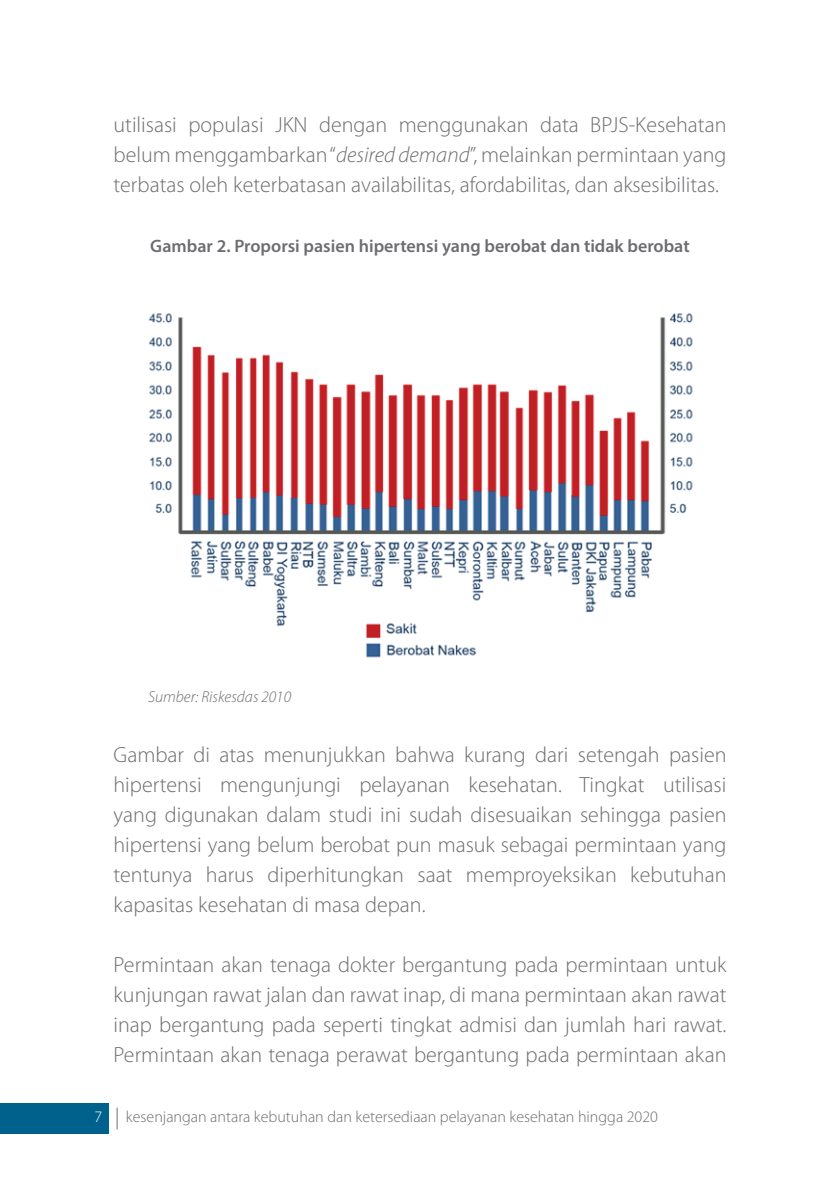
<style>
.page{position:relative;width:840px;height:1191px;background:#fff}
.page>*{position:absolute;margin:0;border:0;box-sizing:border-box;transform-origin:0 0}
.t1{font:300 22px/30px "Myriad Pro";color:#6c6d70;text-align:justify}
.t2{font:600 18px "Myriad Pro";color:#6c6d70}
.t3{font:300 16px "Myriad Pro";color:#6c6d70}
.t4{font:italic 300 16px "Myriad Pro";color:#6c6d70}
.t5{font:300 16px "Myriad Pro";color:#fff}
.s1{font-style:italic}
</style>
<div class="page">
<div style="left:0;top:1103px;width:108px;height:30px;background:#00628c"></div>
<svg style="left:116px;top:1107px;width:1px;height:22px"></svg>
<img style="left:148px;top:313px;width:545px;height:345px">
<p class="t1" style="left:113px;top:110px;width:614px">utilisasi populasi JKN dengan menggunakan data BPJS-Kesehatan belum menggambarkan “<span class="s1">desired demand</span>”, melainkan permintaan yang terbatas oleh keterbatasan availabilitas, afordabilitas, dan aksesibilitas.</p>
<p class="t2" style="left:150px;top:235px;width:540px">Gambar 2. Proporsi pasien hipertensi yang berobat dan tidak berobat</p>
<p class="t4" style="left:148px;top:687px;width:144px">Sumber: Riskesdas 2010</p>
<p class="t1" style="left:113px;top:740px;width:614px">Gambar di atas menunjukkan bahwa kurang dari setengah pasien hipertensi mengunjungi pelayanan kesehatan. Tingkat utilisasi yang digunakan dalam studi ini sudah disesuaikan sehingga pasien hipertensi yang belum berobat pun masuk sebagai permintaan yang tentunya harus diperhitungkan saat memproyeksikan kebutuhan kapasitas kesehatan di masa depan.</p>
<p class="t1" style="left:113px;top:950px;width:614px">Permintaan akan tenaga dokter bergantung pada permintaan untuk kunjungan rawat jalan dan rawat inap, di mana permintaan akan rawat inap bergantung pada seperti tingkat admisi dan jumlah hari rawat.<br>Permintaan akan tenaga perawat bergantung pada permintaan akan</p>
<p class="t5" style="left:94px;top:1108px;width:9px">7</p>
<p class="t3" style="left:126px;top:1108px;width:533px">kesenjangan antara kebutuhan dan ketersediaan pelayanan kesehatan hingga 2020</p>
</div>
